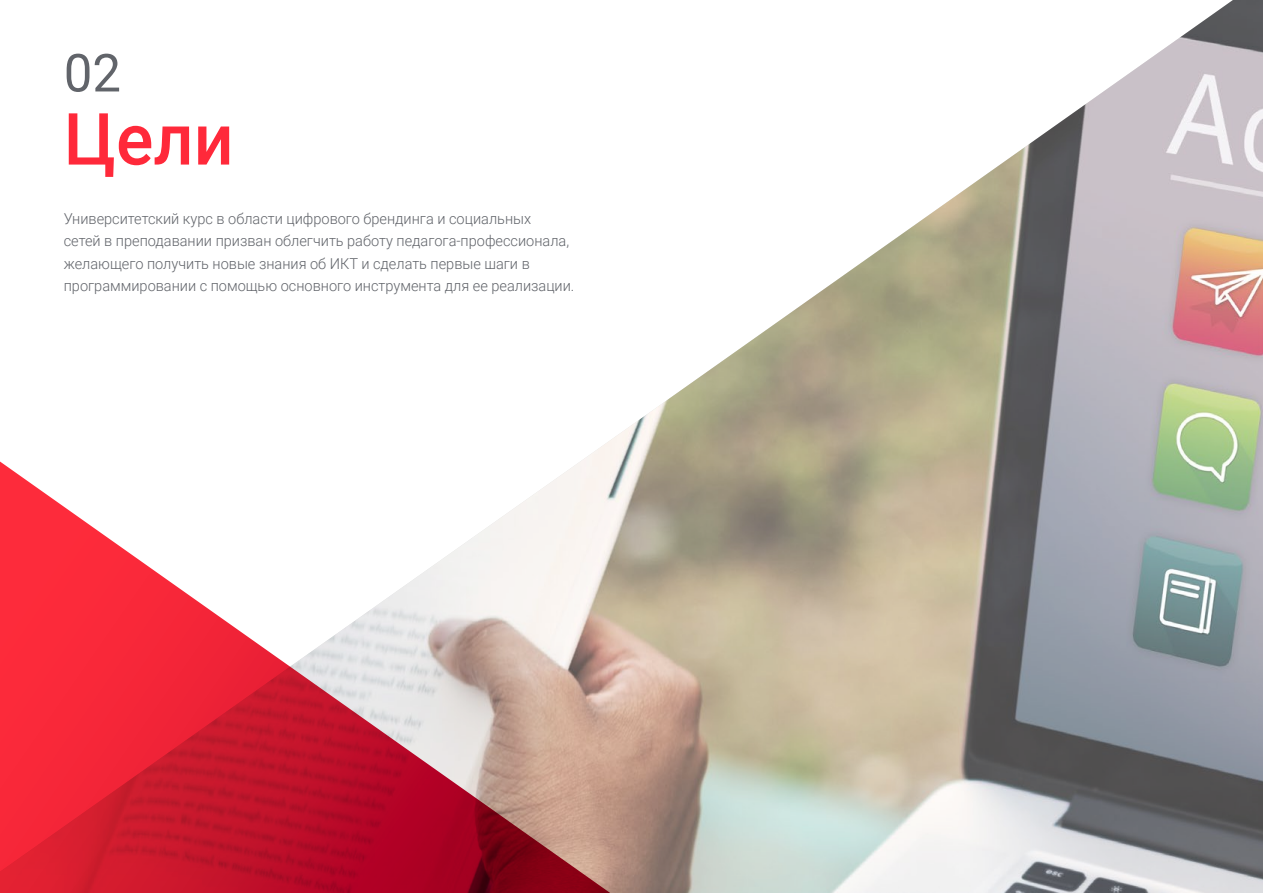
<style>
.page{position:relative;width:1263px;height:893px;background:#fff}
.page>*{position:absolute;margin:0;border:0;box-sizing:border-box;transform-origin:0 0}
.t1{font:500 72px "Roboto";color:#ff293a}
.t2{font:52.5px "Roboto";color:#61646a}
.t3{font:300 15px/22.5px "Roboto";color:#61646a}
</style>
<div class="page">
<img style="left:603px;top:0;width:660px;height:893px">
<svg style="left:0;top:446px;width:640px;height:447px"></svg>
<h2 class="t2" style="left:64px;top:36px;width:59px">02</h2>
<h1 class="t1" style="left:64px;top:89px;width:171px">Цели</h1>
<p class="t3" style="left:64px;top:207px;width:512px">Университетский курс в области цифрового брендинга и социальных<br>сетей в преподавании призван облегчить работу педагога-профессионала, желающего получить новые знания об ИКТ и сделать первые шаги в программировании с помощью основного инструмента для ее реализации.</p>
</div>
